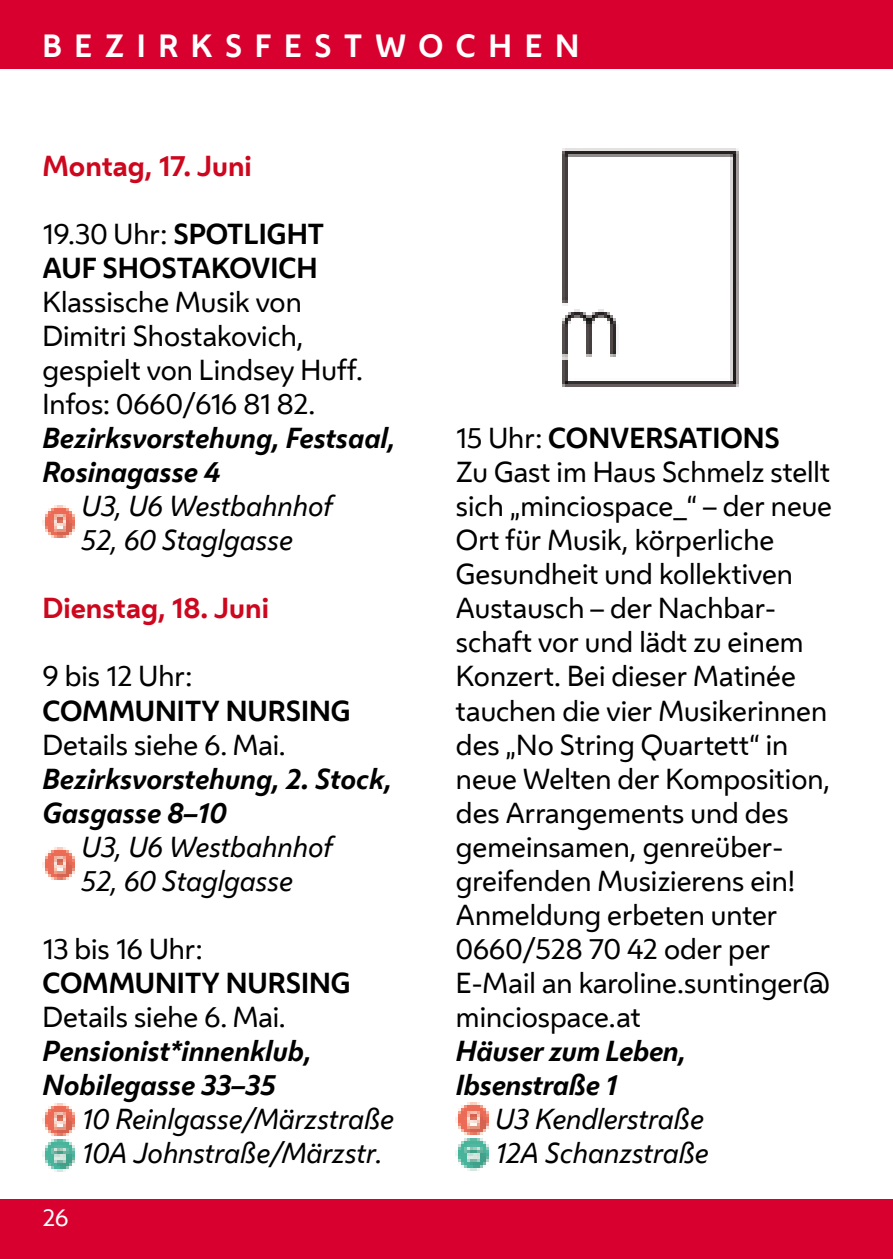
<style>
.page{position:relative;width:893px;height:1259px;background:#fff}
.page>*{position:absolute;margin:0;border:0;box-sizing:border-box;transform-origin:0 0}
.t1{font:700 30px "Wiener Melange";letter-spacing:.42em;color:#fff}
.t2{font:27px/33.9px "Wiener Melange";color:#000}
.t3{font:italic 700 27px/33.9px "Wiener Melange";color:#000}
.t4{font:italic 27px "Wiener Melange";color:#000}
.t5{font:700 27px "Wiener Melange";color:#000}
.t6{font:700 27px "Wiener Melange";color:#cd071e}
.t7{font:22.5px "Wiener Melange";color:#fff}
.s1{font-weight:700}
.s2{font-weight:400}
</style>
<div class="page">
<div style="left:0;top:0;width:893px;height:68px;background:#d8002e"></div>
<div style="left:0;top:1199px;width:893px;height:60px;background:#d8002e"></div>
<img style="left:43px;top:505px;width:32px;height:33px">
<img style="left:43px;top:847px;width:32px;height:33px">
<img style="left:43px;top:1139px;width:32px;height:33px">
<img style="left:43px;top:1103px;width:32px;height:33px">
<img style="left:562px;top:148px;width:177px;height:239px">
<img style="left:456px;top:1138px;width:33px;height:33px">
<img style="left:456px;top:1102px;width:33px;height:33px">
<p class="t1" style="left:43px;top:21px;width:538px">BEZIRKSFESTWOCHEN</p>
<p class="t6" style="left:43px;top:143px;width:211px">Montag, 17. Juni</p>
<p class="t2" style="left:43px;top:216px;width:283px">19.30 Uhr: <span class="s1">SPOTLIGHT</span></p>
<p class="t5" style="left:43px;top:245px;width:277px">AUF SHOSTAKOVICH</p>
<p class="t2" style="left:43px;top:284px;width:261px">Klassische Musik von</p>
<p class="t2" style="left:43px;top:318px;width:263px">Dimitri Shostakovich,</p>
<p class="t2" style="left:43px;top:352px;width:322px">gespielt von Lindsey Huff.</p>
<p class="t2" style="left:43px;top:386px;width:274px">Infos: 0660/616 81 82.</p>
<p class="t3" style="left:43px;top:421px;width:355px">Bezirksvorstehung, Festsaal,<br>Rosinagasse 4</p>
<p class="t4" style="left:82px;top:488px;width:252px">U3, U6 Westbahnhof</p>
<p class="t4" style="left:82px;top:522px;width:213px">52, 60 Staglgasse</p>
<p class="t6" style="left:43px;top:586px;width:228px">Dienstag, 18. Juni</p>
<p class="t2" style="left:43px;top:658px;width:151px">9 bis 12 Uhr:</p>
<p class="t5" style="left:43px;top:688px;width:310px">COMMUNITY NURSING</p>
<p class="t2" style="left:43px;top:726px;width:245px">Details siehe 6. Mai.</p>
<p class="t3" style="left:43px;top:761px;width:351px">Bezirksvorstehung, 2. Stock,<br>Gasgasse 8–10</p>
<p class="t4" style="left:82px;top:828px;width:252px">U3, U6 Westbahnhof</p>
<p class="t4" style="left:82px;top:862px;width:213px">52, 60 Staglgasse</p>
<p class="t2" style="left:43px;top:930px;width:162px">13 bis 16 Uhr:</p>
<p class="t5" style="left:43px;top:960px;width:310px">COMMUNITY NURSING</p>
<p class="t2" style="left:43px;top:998px;width:245px">Details siehe 6. Mai.</p>
<p class="t3" style="left:43px;top:1033px;width:271px">Pensionist*innenklub,</p>
<p class="t3" style="left:43px;top:1067px;width:235px">Nobilegasse 33–35</p>
<p class="t4" style="left:82px;top:1100px;width:314px">10 Reinlgasse/Märzstraße</p>
<p class="t4" style="left:82px;top:1134px;width:302px">10A Johnstraße/Märzstr.</p>
<p class="t7" style="left:43px;top:1200px;width:28px">26</p>
<p class="t5" style="left:456px;top:415px;width:325px"><span class="s2">15 Uhr:</span> CONVERSATIONS</p>
<p class="t2" style="left:456px;top:454px;width:377px">Zu Gast im Haus Schmelz stellt sich „minciospace_“ – der neue<br>Ort für Musik, körperliche<br>Gesundheit und kollektiven<br>Austausch – der Nachbar&shy;schaft vor und lädt zu einem<br>Konzert. Bei dieser Matinée tauchen die vier Musikerinnen des „No String Quartett“ in neue Welten der Komposition, des Arrangements und des gemeinsamen, genreüber&shy;greifenden Musizierens ein!</p>
<p class="t2" style="left:456px;top:896px;width:376px">Anmeldung erbeten unter<br>0660/528 70 42 oder per<br>E-Mail an karoline.suntinger@ minciospace.at</p>
<p class="t3" style="left:456px;top:1033px;width:232px">Häuser zum Leben,</p>
<p class="t3" style="left:456px;top:1067px;width:163px">Ibsenstraße 1</p>
<p class="t4" style="left:495px;top:1100px;width:210px">U3 Kendlerstraße</p>
<p class="t4" style="left:495px;top:1134px;width:215px">12A Schanzstraße</p>
</div>
